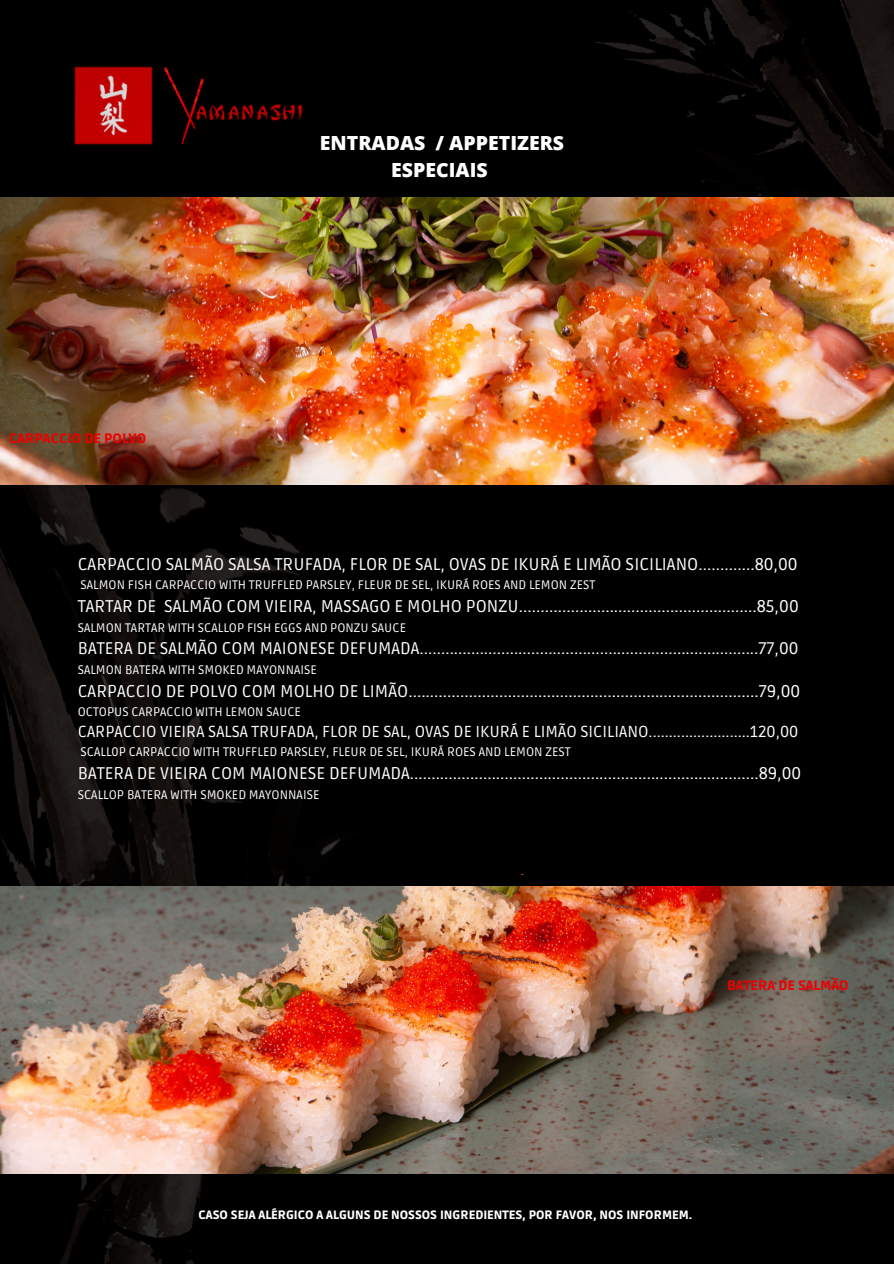
<style>
.page{position:relative;width:894px;height:1264px;background:#fff}
.page>*{position:absolute;margin:0;border:0;box-sizing:border-box;transform-origin:0 0}
.t1{font:800 19.5px/27px "Open Sans";color:#fff;text-align:center}
.t2{font:16.95px "Ruda";color:#fff}
.t3{font:15.9px "Ruda";color:#fff}
.t4{font:900 13.5px "Ruda";color:#ec0101}
.t5{font:12.45px "Ruda";color:#fff}
.t6{font:900 12px "Ruda";color:#fff}
</style>
<div class="page">
<img style="left:0;top:0;width:893px;height:1263px">
<img style="left:326px;top:871px;width:200px;height:3px">
<img style="left:0;top:197px;width:893px;height:287px">
<img style="left:0;top:887px;width:893px;height:286px">
<p class="t4" style="left:9px;top:430px;width:139px">CARPACCIO DE POLVO</p>
<h3 class="t1" style="left:320px;top:129px;width:246px">ENTRADAS / APPETIZERS<br>ESPECIAIS</h3>
<p class="t2" style="left:78px;top:554px;width:721px">CARPACCIO SALMÃO SALSA TRUFADA, FLOR DE SAL, OVAS DE IKURÁ E LIMÃO SICILIANO.............80,00</p>
<p class="t5" style="left:80px;top:577px;width:516px">SALMON FISH CARPACCIO WITH TRUFFLED PARSLEY, FLEUR DE SEL, IKURÁ ROES AND LEMON ZEST</p>
<p class="t2" style="left:78px;top:596px;width:722px">TARTAR DE SALMÃO COM VIEIRA, MASSAGO E MOLHO PONZU.......................................................85,00</p>
<p class="t5" style="left:78px;top:620px;width:330px">SALMON TARTAR WITH SCALLOP FISH EGGS AND PONZU SAUCE</p>
<p class="t2" style="left:78px;top:638px;width:722px">BATERA DE SALMÃO COM MAIONESE DEFUMADA...............................................................................77,00</p>
<p class="t5" style="left:78px;top:662px;width:240px">SALMON BATERA WITH SMOKED MAYONNAISE</p>
<p class="t2" style="left:78px;top:681px;width:724px">CARPACCIO DE POLVO COM MOLHO DE LIMÃO.................................................................................79,00</p>
<p class="t5" style="left:78px;top:704px;width:225px">OCTOPUS CARPACCIO WITH LEMON SAUCE</p>
<p class="t3" style="left:78px;top:722px;width:722px">CARPACCIO VIEIRA SALSA TRUFADA, FLOR DE SAL, OVAS DE IKURÁ E LIMÃO SICILIANO.........................120,00</p>
<p class="t5" style="left:80px;top:745px;width:491px">SCALL0P CARPACCIO WITH TRUFFLED PARSLEY, FLEUR DE SEL, IKURÁ ROES AND LEMON ZEST</p>
<p class="t2" style="left:78px;top:763px;width:724px">BATERA DE VIEIRA COM MAIONESE DEFUMADA.................................................................................89,00</p>
<p class="t5" style="left:78px;top:787px;width:243px">SCALLOP BATERA WITH SMOKED MAYONNAISE</p>
<p class="t4" style="left:726px;top:977px;width:123px">BATERA DE SALMÃO</p>
<h3 class="t6" style="left:198px;top:1207px;width:495px">CASO SEJA ALÉRGICO A ALGUNS DE NOSSOS INGREDIENTES, POR FAVOR, NOS INFORMEM.</h3>
</div>
